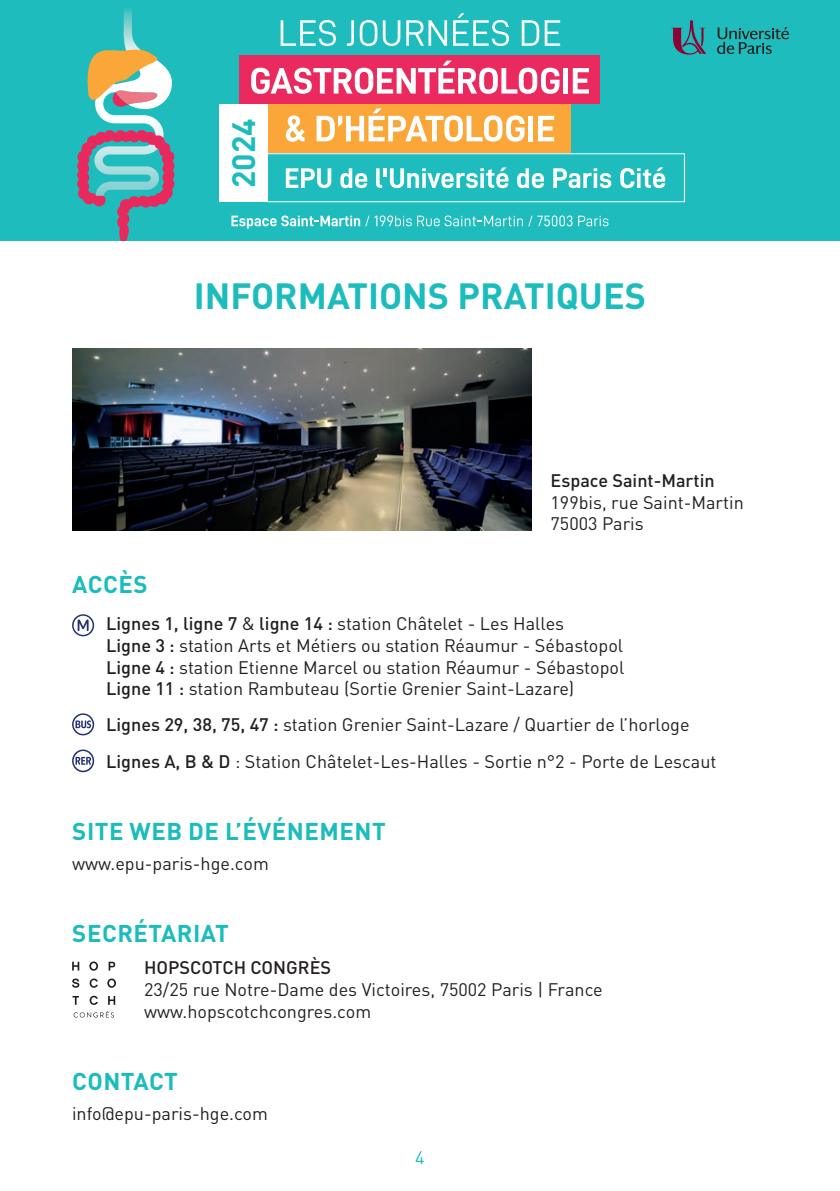
<style>
.page{position:relative;width:840px;height:1191px;background:#fff}
.page>*{position:absolute;margin:0;border:0;box-sizing:border-box;transform-origin:0 0}
.t1{font:700 36px "DIN Pro";color:#1cbcbd}
.t2{font:700 32px "DIN Pro";color:#1cbcbd}
.t3{font:700 24px "DIN Pro";letter-spacing:.02em;color:#1cbcbd}
.t4{font:18px/21.6px "DIN Pro";color:#231f20}
.t5{font:500 18px "DIN Pro";color:#231f20}
.t6{font:18px "DIN Pro";color:#1cbcbd}
.s1{font-weight:500}
</style>
<div class="page">
<div style="left:0;top:0;width:839px;height:240px;background:#1ebcbd"></div>
<svg style="left:231px;top:215px;width:180px;height:14px"></svg>
<svg style="left:417px;top:215px;width:105px;height:11px"></svg>
<svg style="left:528px;top:215px;width:80px;height:11px"></svg>
<img style="left:72px;top:349px;width:459px;height:181px">
<svg style="left:72px;top:614px;width:22px;height:22px"></svg>
<svg style="left:72px;top:713px;width:22px;height:22px"></svg>
<svg style="left:72px;top:749px;width:22px;height:23px"></svg>
<svg style="left:72px;top:961px;width:7px;height:9px"></svg>
<svg style="left:89px;top:961px;width:9px;height:9px"></svg>
<svg style="left:108px;top:961px;width:7px;height:9px"></svg>
<svg style="left:72px;top:978px;width:7px;height:9px"></svg>
<svg style="left:90px;top:978px;width:8px;height:9px"></svg>
<svg style="left:107px;top:978px;width:9px;height:9px"></svg>
<svg style="left:72px;top:996px;width:7px;height:8px"></svg>
<svg style="left:90px;top:995px;width:8px;height:10px"></svg>
<svg style="left:108px;top:996px;width:7px;height:8px"></svg>
<svg style="left:74px;top:1011px;width:40px;height:6px"></svg>
<div style="left:240px;top:55px;width:359px;height:49px;background:#ea295e"></div>
<div style="left:268px;top:104px;width:303px;height:49px;background:#faa639"></div>
<svg style="left:280px;top:20px;width:56px;height:26px"></svg>
<svg style="left:347px;top:20px;width:53px;height:26px"></svg>
<svg style="left:406px;top:20px;width:41px;height:26px"></svg>
<svg style="left:453px;top:13px;width:55px;height:33px"></svg>
<svg style="left:521px;top:20px;width:39px;height:26px"></svg>
<svg style="left:251px;top:61px;width:308px;height:33px"></svg>
<div style="left:563px;top:68px;width:5px;height:26px;background:#fff"></div>
<svg style="left:572px;top:68px;width:16px;height:26px"></svg>
<svg style="left:286px;top:115px;width:18px;height:27px"></svg>
<svg style="left:316px;top:108px;width:208px;height:34px"></svg>
<div style="left:528px;top:116px;width:5px;height:25px;background:#fff"></div>
<svg style="left:538px;top:116px;width:16px;height:25px"></svg>
<svg style="left:77px;top:9px;width:97px;height:231px"></svg>
<div style="left:219px;top:104px;width:49px;height:98px;background:#fff"></div>
<svg style="left:268px;top:153px;width:416px;height:49px"></svg>
<svg style="left:671px;top:21px;width:35px;height:34px"></svg>
<svg style="left:717px;top:27px;width:71px;height:27px"></svg>
<h2 class="t2" style="left:217px;top:188px;width:71px;rotate:-90deg">2024</h2>
<h1 class="t1" style="left:194px;top:266px;width:453px">INFORMATIONS PRATIQUES</h1>
<p class="t5" style="left:550px;top:466px;width:165px">Espace Saint-Martin</p>
<p class="t4" style="left:550px;top:490px;width:195px">199bis, rue Saint-Martin<br>75003 Paris</p>
<h3 class="t3" style="left:72px;top:564px;width:77px">ACCÈS</h3>
<p class="t4" style="left:106px;top:611px;width:519px"><span class="s1">Lignes 1, ligne 7</span> &amp; <span class="s1">ligne 14 :</span> station Châtelet - Les Halles<br><span class="s1">Ligne 3 :</span> station Arts et Métiers ou station Réaumur - Sébastopol <span class="s1">Ligne 4 :</span> station Etienne Marcel ou station Réaumur - Sébastopol <span class="s1">Ligne 11 :</span> station Rambuteau (Sortie Grenier Saint-Lazare)</p>
<p class="t4" style="left:106px;top:704px;width:611px;line-height:36.8px"><span class="s1">Lignes 29, 38, 75, 47 :</span> station Grenier Saint-Lazare / Quartier de l’horloge<br><span class="s1">Lignes A, B &amp; D</span> : Station Châtelet-Les-Halles - Sortie n°2 - Porte de Lescaut</p>
<h3 class="t3" style="left:72px;top:811px;width:315px">SITE WEB DE L’ÉVÉNEMENT</h3>
<p class="t4" style="left:72px;top:851px;width:198px">www.epu-paris-hge.com</p>
<h3 class="t3" style="left:72px;top:913px;width:158px">SECRÉTARIAT</h3>
<p class="t5" style="left:144px;top:953px;width:188px">HOPSCOTCH CONGRÈS</p>
<p class="t4" style="left:144px;top:976px;width:460px">23/25 rue Notre-Dame des Victoires, 75002 Paris | France www.hopscotchcongres.com</p>
<h3 class="t3" style="left:72px;top:1060px;width:107px">CONTACT</h3>
<p class="t4" style="left:72px;top:1100px;width:197px">info@epu-paris-hge.com</p>
<p class="t6" style="left:415px;top:1143px;width:11px">4</p>
</div>
